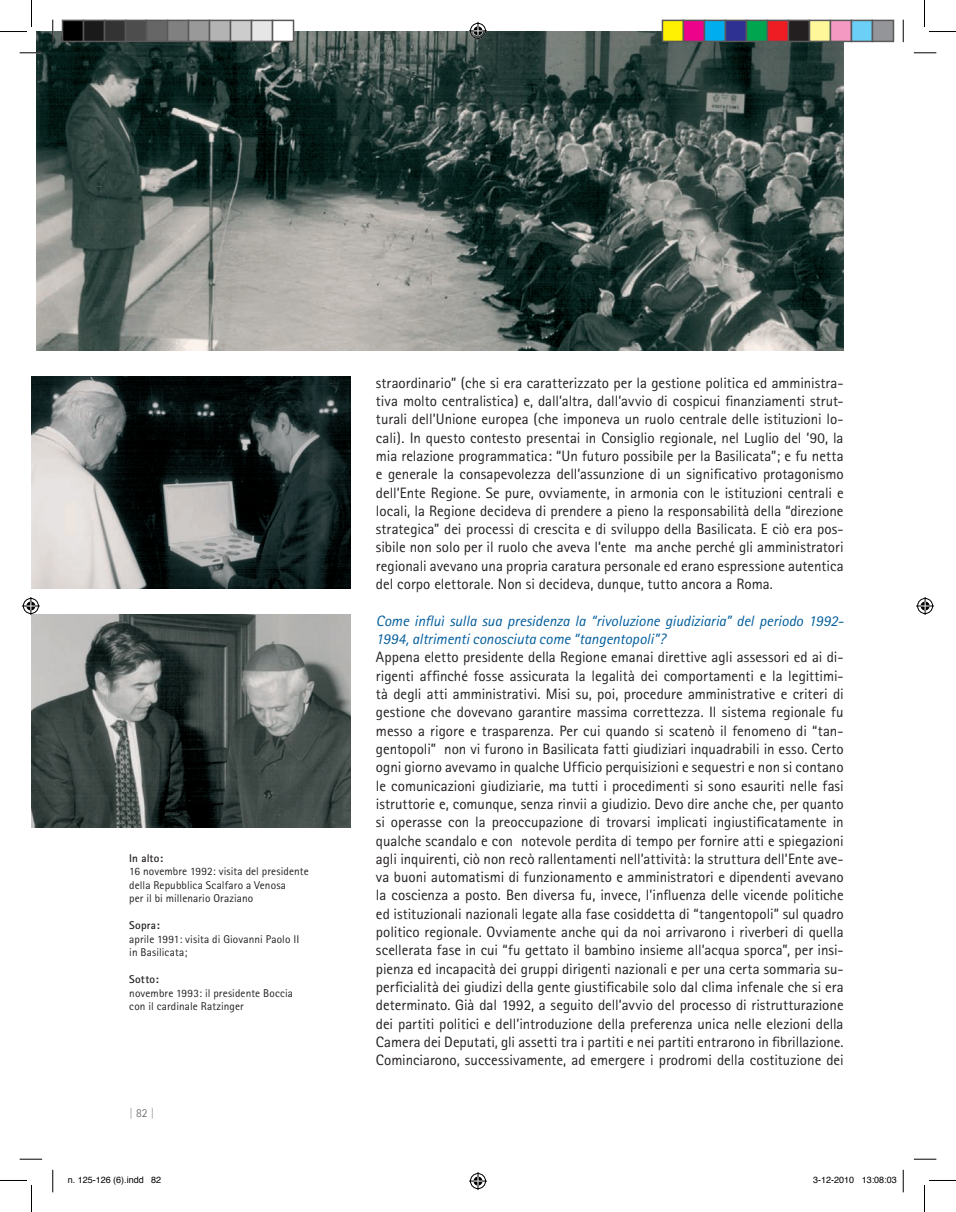
<style>
.page{position:relative;width:956px;height:1212px;background:#fff}
.page>*{position:absolute;margin:0;border:0;box-sizing:border-box;transform-origin:0 0}
.t1{font:15px/18.3px "Rotis Sans Serif";color:#231f20;text-align:justify}
.t2{font:300 12px "Rotis Sans Serif";color:#8a8c8f}
.t3{font:11.25px/13.5px "Rotis Sans Serif";letter-spacing:.01em;color:#231f20}
.t4{font:9px "Helvetica";color:#000}
.s1{font-weight:700}
.s2{color:#57585a}
.s3{font-style:italic;color:#005d9c}
</style>
<div class="page">
<img style="left:32px;top:614px;width:318px;height:213px">
<img style="left:37px;top:32px;width:807px;height:318px">
<img style="left:32px;top:376px;width:318px;height:213px">
<svg style="left:20px;top:52px;width:22px;height:2px"></svg>
<svg style="left:914px;top:52px;width:22px;height:2px"></svg>
<svg style="left:20px;top:1158px;width:22px;height:1px"></svg>
<svg style="left:914px;top:1158px;width:22px;height:1px"></svg>
<svg style="left:52px;top:20px;width:2px;height:22px"></svg>
<svg style="left:52px;top:1169px;width:2px;height:22px"></svg>
<svg style="left:903px;top:20px;width:1px;height:22px"></svg>
<svg style="left:903px;top:1169px;width:1px;height:22px"></svg>
<svg style="left:0;top:0;width:32px;height:32px"></svg>
<svg style="left:0;top:1180px;width:32px;height:31px"></svg>
<svg style="left:924px;top:0;width:32px;height:32px"></svg>
<svg style="left:924px;top:1180px;width:32px;height:31px"></svg>
<svg style="left:469px;top:22px;width:18px;height:18px"></svg>
<svg style="left:469px;top:1172px;width:18px;height:17px"></svg>
<svg style="left:22px;top:597px;width:18px;height:18px"></svg>
<svg style="left:916px;top:597px;width:18px;height:18px"></svg>
<div style="left:63px;top:20px;width:21px;height:21px;background:#000"></div>
<div style="left:62px;top:20px;width:22px;height:22px;border:2px solid #595959"></div>
<div style="left:84px;top:20px;width:21px;height:21px;background:#1a1a1a"></div>
<div style="left:83px;top:20px;width:22px;height:22px;border:2px solid #595959"></div>
<div style="left:105px;top:20px;width:21px;height:21px;background:#333"></div>
<div style="left:104px;top:20px;width:22px;height:22px;border:2px solid #595959"></div>
<div style="left:126px;top:20px;width:21px;height:21px;background:#4d4d4d"></div>
<div style="left:125px;top:20px;width:22px;height:22px;border:2px solid #595959"></div>
<div style="left:147px;top:20px;width:21px;height:21px;background:#666"></div>
<div style="left:146px;top:20px;width:22px;height:22px;border:2px solid #595959"></div>
<div style="left:168px;top:20px;width:21px;height:21px;background:#808080"></div>
<div style="left:167px;top:20px;width:22px;height:22px;border:2px solid #595959"></div>
<div style="left:189px;top:20px;width:21px;height:21px;background:#999"></div>
<div style="left:188px;top:20px;width:22px;height:22px;border:2px solid #595959"></div>
<div style="left:210px;top:20px;width:21px;height:21px;background:#b3b3b3"></div>
<div style="left:209px;top:20px;width:22px;height:22px;border:2px solid #595959"></div>
<div style="left:231px;top:20px;width:21px;height:21px;background:#ccc"></div>
<div style="left:230px;top:20px;width:22px;height:22px;border:2px solid #595959"></div>
<div style="left:252px;top:20px;width:21px;height:21px;background:#e6e6e6"></div>
<div style="left:251px;top:20px;width:22px;height:22px;border:2px solid #595959"></div>
<div style="left:273px;top:20px;width:21px;height:21px;background:#fff"></div>
<div style="left:272px;top:20px;width:22px;height:22px;border:2px solid #595959"></div>
<div style="left:662px;top:20px;width:21px;height:21px;background:#fff101"></div>
<div style="left:662px;top:20px;width:22px;height:22px;border:2px solid #595959"></div>
<div style="left:683px;top:20px;width:21px;height:21px;background:#ed028c"></div>
<div style="left:683px;top:20px;width:22px;height:22px;border:2px solid #595959"></div>
<div style="left:704px;top:20px;width:21px;height:21px;background:#00aeef"></div>
<div style="left:704px;top:20px;width:22px;height:22px;border:2px solid #595959"></div>
<div style="left:725px;top:20px;width:21px;height:21px;background:#2e3092"></div>
<div style="left:725px;top:20px;width:22px;height:22px;border:2px solid #595959"></div>
<div style="left:746px;top:20px;width:21px;height:21px;background:#00a54f"></div>
<div style="left:746px;top:20px;width:22px;height:22px;border:2px solid #595959"></div>
<div style="left:767px;top:20px;width:21px;height:21px;background:#ee1d23"></div>
<div style="left:767px;top:20px;width:22px;height:22px;border:2px solid #595959"></div>
<div style="left:788px;top:20px;width:21px;height:21px;background:#231f20"></div>
<div style="left:788px;top:20px;width:22px;height:22px;border:2px solid #595959"></div>
<div style="left:809px;top:20px;width:21px;height:21px;background:#fff79a"></div>
<div style="left:809px;top:20px;width:22px;height:22px;border:2px solid #595959"></div>
<div style="left:830px;top:20px;width:21px;height:21px;background:#f499c2"></div>
<div style="left:830px;top:20px;width:22px;height:22px;border:2px solid #595959"></div>
<div style="left:851px;top:20px;width:21px;height:21px;background:#6bcff6"></div>
<div style="left:851px;top:20px;width:22px;height:22px;border:2px solid #595959"></div>
<div style="left:872px;top:20px;width:21px;height:21px;background:#939598"></div>
<div style="left:872px;top:20px;width:22px;height:22px;border:2px solid #595959"></div>
<p class="t3" style="left:129px;top:850px;width:181px"><span class="s1">In alto:<br></span>16 novembre 1992: visita del presidente della Repubblica Scalfaro a Venosa<br>per il bi millenario Oraziano</p>
<p class="t3" style="left:129px;top:918px;width:171px"><span class="s1">Sopra:<br></span>aprile 1991: visita di Giovanni Paolo II in Basilicata;</p>
<p class="t3" style="left:129px;top:972px;width:165px"><span class="s1">Sotto:<br></span>novembre 1993: il presidente Boccia con il cardinale Ratzinger</p>
<p class="t2" style="left:129px;top:1105px;width:27px">|<span class="s2">82</span>|</p>
<p class="t1" style="left:376px;top:373px;width:469px">straordinario” (che si era caratterizzato per la gestione politica ed amministra&shy;tiva molto centralistica) e, dall’altra, dall’avvio di cospicui finanziamenti strut&shy;turali dell’Unione europea (che imponeva un ruolo centrale delle istituzioni lo&shy;cali). In questo contesto presentai in Consiglio regionale, nel Luglio del ’90, la mia relazione programmatica: “Un futuro possibile per la Basilicata”; e fu netta e generale la consapevolezza dell’assunzione di un significativo protagonismo dell’Ente Regione. Se pure, ovviamente, in armonia con le istituzioni centrali e locali, la Regione decideva di prendere a pieno la responsabilità della “direzione strategica” dei processi di crescita e di sviluppo della Basilicata. E ciò era pos&shy;sibile non solo per il ruolo che aveva l’ente ma anche perché gli amministratori regionali avevano una propria caratura personale ed erano espressione autentica del corpo elettorale. Non si decideva, dunque, tutto ancora a Roma.</p>
<p class="t1" style="left:376px;top:611px;width:469px;text-align:left"><span class="s3">Come influì sulla sua presidenza la “rivoluzione giudiziaria” del periodo 1992- 1994, altrimenti conosciuta come “tangentopoli”?<br></span>Appena eletto presidente della Regione emanai direttive agli assessori ed ai di&shy;rigenti affinché fosse assicurata la legalità dei comportamenti e la legittimi&shy;tà degli atti amministrativi. Misi su, poi, procedure amministrative e criteri di gestione che dovevano garantire massima correttezza. Il sistema regionale fu messo a rigore e trasparenza. Per cui quando si scatenò il fenomeno di “tan&shy;gentopoli” non vi furono in Basilicata fatti giudiziari inquadrabili in esso. Certo ogni giorno avevamo in qualche Ufficio perquisizioni e sequestri e non si contano le comunicazioni giudiziarie, ma tutti i procedimenti si sono esauriti nelle fasi istruttorie e, comunque, senza rinvii a giudizio. Devo dire anche che, per quanto si operasse con la preoccupazione di trovarsi implicati ingiustificatamente in qualche scandalo e con notevole perdita di tempo per fornire atti e spiegazioni agli inquirenti, ciò non recò rallentamenti nell’attività: la struttura dell’Ente ave&shy;va buoni automatismi di funzionamento e amministratori e dipendenti avevano la coscienza a posto. Ben diversa fu, invece, l’influenza delle vicende politiche ed istituzionali nazionali legate alla fase cosiddetta di “tangentopoli” sul quadro politico regionale. Ovviamente anche qui da noi arrivarono i riverberi di quella scellerata fase in cui “fu gettato il bambino insieme all’acqua sporca”, per insi&shy;pienza ed incapacità dei gruppi dirigenti nazionali e per una certa sommaria su&shy;perficialità dei giudizi della gente giustificabile solo dal clima infenale che si era determinato. Già dal 1992, a seguito dell’avvio del processo di ristrutturazione dei partiti politici e dell’introduzione della preferenza unica nelle elezioni della Camera dei Deputati, gli assetti tra i partiti e nei partiti entrarono in fibrillazione.<br>Cominciarono, successivamente, ad emergere i prodromi della costituzione dei</p>
<p class="t4" style="left:68px;top:1173px;width:95px">n. 125-126 (6).indd 82</p>
<p class="t4" style="left:813px;top:1173px;width:85px">3-12-2010 13:08:03</p>
</div>
